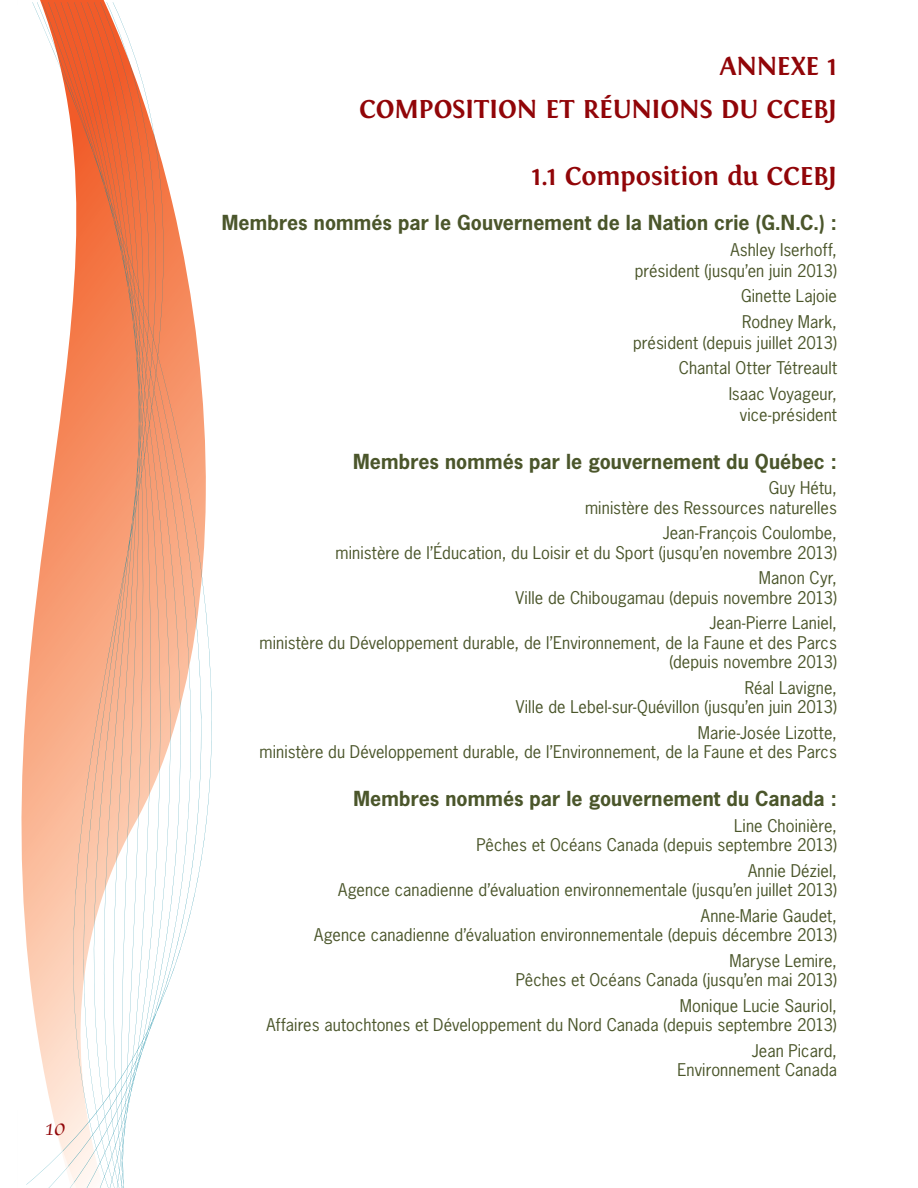
<style>
.page{position:relative;width:918px;height:1188px;background:#fff}
.page>*{position:absolute;margin:0;border:0;box-sizing:border-box;transform-origin:0 0}
.t1{font:700 27px/42.6px "Fontin";letter-spacing:-.015em;color:#910508;text-align:right}
.t2{font:22.5px "Apple Chancery";color:#910508}
.t3{font:700 19.5px "News Gothic Std";letter-spacing:.005em;color:#4b562b}
.t4{font:16.5px/19.5px "News Gothic Std";letter-spacing:.005em;color:#4b562b;text-align:right}
</style>
<div class="page">
<svg style="left:21px;top:0;width:84px;height:973px"></svg>
<svg style="left:49px;top:2px;width:163px;height:1186px"></svg>
<svg style="left:32px;top:2px;width:71px;height:180px"></svg>
<svg style="left:26px;top:973px;width:77px;height:215px"></svg>
<h2 class="t2" style="left:45px;top:1110px;width:22px">10</h2>
<h1 class="t1" style="left:359px;top:45px;width:479px">ANNEXE 1<br>COMPOSITION ET RÉUNIONS DU CCEBJ</h1>
<h1 class="t1" style="left:532px;top:155px;width:307px">1.1 Composition du CCEBJ</h1>
<p class="t3" style="left:222px;top:210px;width:617px">Membres nommés par le Gouvernement de la Nation crie (G.N.C.) :</p>
<p class="t4" style="left:635px;top:239px;width:204px;line-height:21px">Ashley Iserhoff,<br>président (jusqu’en juin 2013)</p>
<p class="t4" style="left:741px;top:283px;width:97px;line-height:25.5px;text-align:left">Ginette Lajoie<br>Rodney Mark,</p>
<p class="t4" style="left:633px;top:330px;width:205px;line-height:25.5px">président (depuis juillet 2013)<br>Chantal Otter Tétreault<br>Isaac Voyageur,</p>
<p class="t4" style="left:740px;top:405px;width:99px">vice-président</p>
<p class="t3" style="left:353px;top:449px;width:485px">Membres nommés par le gouvernement du Québec :</p>
<p class="t4" style="left:585px;top:478px;width:254px">Guy Hétu,<br>ministère des Ressources naturelles</p>
<p class="t4" style="left:336px;top:523px;width:503px">Jean-François Coulombe,<br>ministère de l’Éducation, du Loisir et du Sport (jusqu’en novembre 2013)</p>
<p class="t4" style="left:516px;top:568px;width:323px">Manon Cyr,<br>Ville de Chibougamau (depuis novembre 2013)</p>
<p class="t4" style="left:260px;top:613px;width:579px">Jean-Pierre Laniel,<br>ministère du Développement durable, de l’Environnement, de la Faune et des Parcs (depuis novembre 2013)</p>
<p class="t4" style="left:516px;top:678px;width:323px">Réal Lavigne,<br>Ville de Lebel-sur-Quévillon (jusqu’en juin 2013)</p>
<p class="t4" style="left:260px;top:723px;width:579px">Marie-Josée Lizotte,<br>ministère du Développement durable, de l’Environnement, de la Faune et des Parcs</p>
<p class="t3" style="left:353px;top:786px;width:485px">Membres nommés par le gouvernement du Canada :</p>
<p class="t4" style="left:477px;top:816px;width:362px">Line Choinière,<br>Pêches et Océans Canada (depuis septembre 2013)</p>
<p class="t4" style="left:338px;top:861px;width:500px">Annie Déziel,<br>Agence canadienne d’évaluation environnementale (jusqu’en juillet 2013)</p>
<p class="t4" style="left:314px;top:906px;width:524px">Anne-Marie Gaudet,<br>Agence canadienne d’évaluation environnementale (depuis décembre 2013)</p>
<p class="t4" style="left:516px;top:951px;width:323px">Maryse Lemire,<br>Pêches et Océans Canada (jusqu’en mai 2013)</p>
<p class="t4" style="left:266px;top:996px;width:572px">Monique Lucie Sauriol,<br>Affaires autochtones et Développement du Nord Canada (depuis septembre 2013)</p>
<p class="t4" style="left:677px;top:1041px;width:161px">Jean Picard,<br>Environnement Canada</p>
</div>
